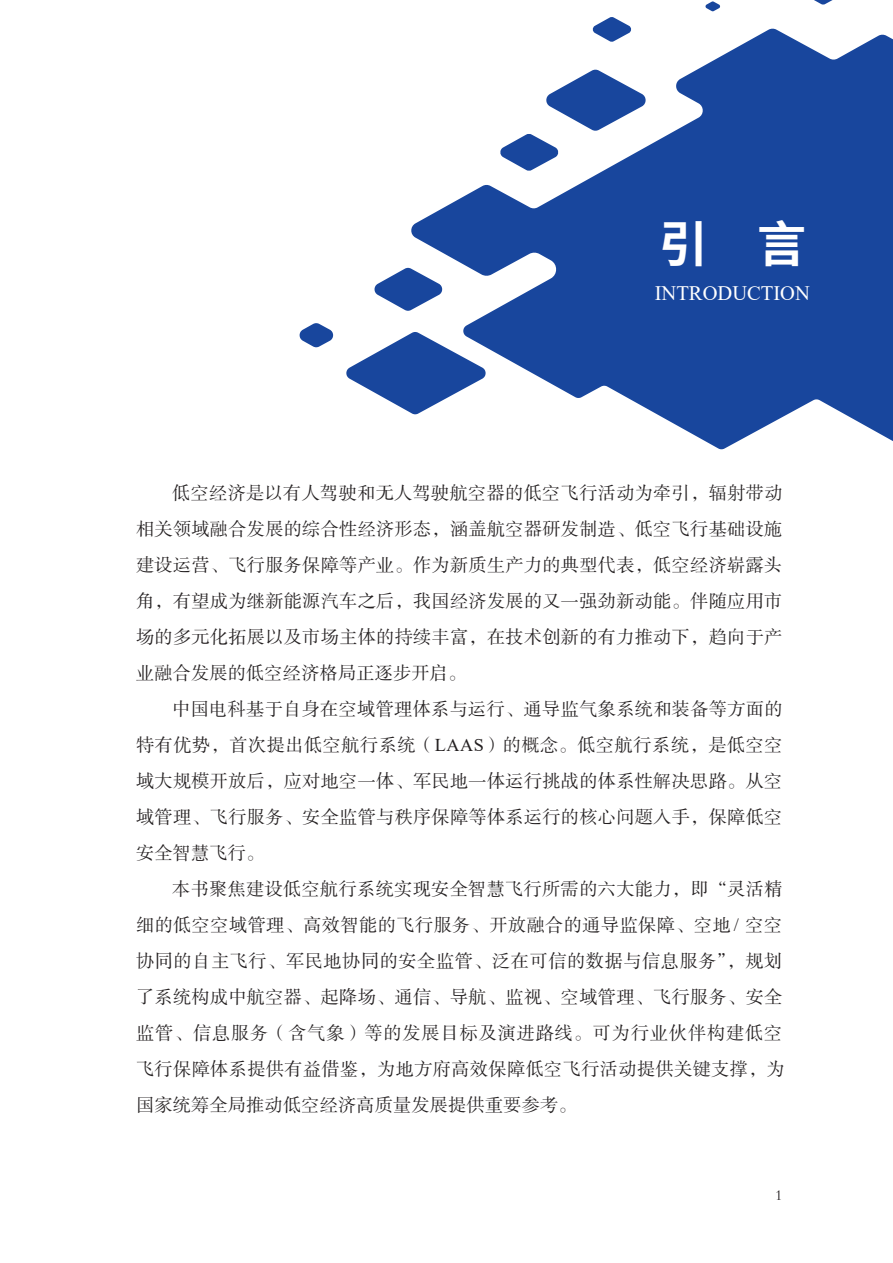
<style>
.page{position:relative;width:893px;height:1263px;background:#fff}
.page>*{position:absolute;margin:0;border:0;box-sizing:border-box;transform-origin:0 0}
.t1{font:700 49.2px "Source Han Sans CN";color:#fff}
.t2{font:20.55px "Times New Roman";color:#fff}
.t3{font:18px/36px "FZSSK GBK1 0";letter-spacing:.015em;color:#231f20;text-align:justify}
.t4{font:15px "FZSYJW GB1 0";color:#231f20}
.s1{font-family:"Times New Roman"}
</style>
<div class="page">
<svg style="left:411px;top:28px;width:482px;height:422px;fill:#18469d"></svg>
<svg style="left:705px;top:1px;width:15px;height:10px"></svg>
<svg style="left:346px;top:332px;width:141px;height:83px"></svg>
<svg style="left:499px;top:69px;width:148px;height:102px"></svg>
<svg style="left:374px;top:268px;width:69px;height:43px"></svg>
<svg style="left:814px;top:0;width:19px;height:5px"></svg>
<svg style="left:299px;top:323px;width:35px;height:25px"></svg>
<svg style="left:592px;top:17px;width:40px;height:25px"></svg>
<h1 class="t1" style="left:659px;top:216px;width:149px">引　言</h1>
<p class="t2" style="left:655px;top:278px;width:157px">INTRODUCTION</p>
<p class="t3" style="left:136px;top:475px;width:648px;text-indent:36px">低空经济是以有人驾驶和无人驾驶航空器的低空飞行活动为牵引，辐射带动相关领域融合发展的综合性经济形态，涵盖航空器研发制造、低空飞行基础设施建设运营、飞行服务保障等产业。作为新质生产力的典型代表，低空经济崭露头角，有望成为继新能源汽车之后，我国经济发展的又一强劲新动能。伴随应用市场的多元化拓展以及市场主体的持续丰富，在技术创新的有力推动下，趋向于产业融合发展的低空经济格局正逐步开启。</p>
<p class="t3" style="left:136px;top:691px;width:648px;text-indent:36px">中国电科基于自身在空域管理体系与运行、通导监气象系统和装备等方面的特有优势，首次提出低空航行系统（<span class="s1">LAAS</span>）的概念。低空航行系统，是低空空域大规模开放后，应对地空一体、军民地一体运行挑战的体系性解决思路。从空域管理、飞行服务、安全监管与秩序保障等体系运行的核心问题入手，保障低空安全智慧飞行。</p>
<p class="t3" style="left:136px;top:871px;width:650px;text-align:left;text-indent:36px">本书聚焦建设低空航行系统实现安全智慧飞行所需的六大能力，即“灵活精细的低空空域管理、高效智能的飞行服务、开放融合的通导监保障、空地<span class="s1">/</span> 空空协同的自主飞行、军民地协同的安全监管、泛在可信的数据与信息服务”，规划了系统构成中航空器、起降场、通信、导航、监视、空域管理、飞行服务、安全监管、信息服务（含气象）等的发展目标及演进路线。可为行业伙伴构建低空飞行保障体系提供有益借鉴，为地方府高效保障低空飞行活动提供关键支撑，为国家统筹全局推动低空经济高质量发展提供重要参考。</p>
<p class="t4" style="left:775px;top:1187px;width:9px">1</p>
</div>
